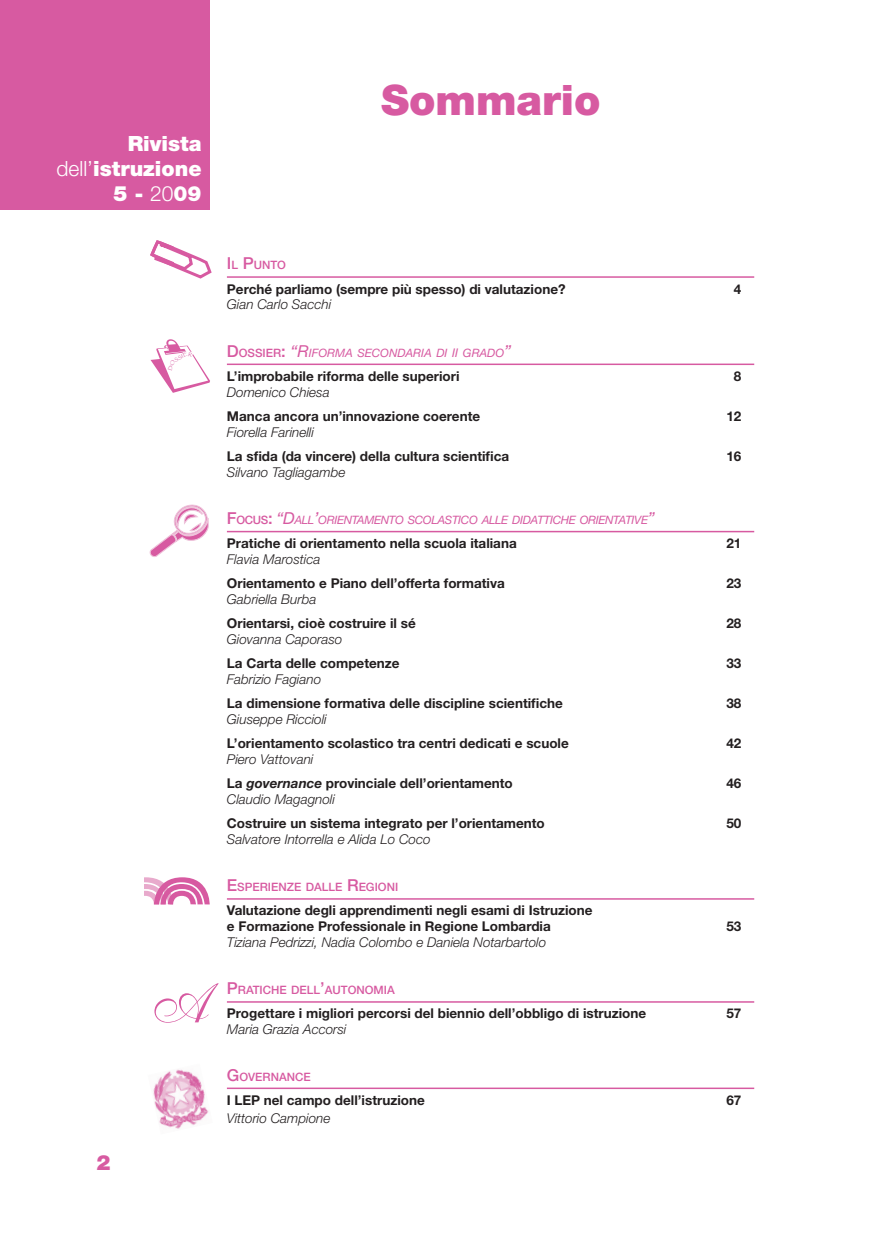
<style>
.page{position:relative;width:888px;height:1258px;background:#fff}
.page>*{position:absolute;margin:0;border:0;box-sizing:border-box;transform-origin:0 0}
.t1{font:56.1px "Shelley Allegro Script";color:#d75aa1;scale:.91 1}
.t2{font:900 42px "Helvetica Neue";color:#d75aa1}
.t3{font:900 21px/25.2px "Helvetica Neue";color:#fff;text-align:right}
.t4{font:900 21px "Helvetica Neue";color:#d75aa1}
.t5{font:700 13.5px/15.8px "Helvetica Neue LT Std";color:#231f20}
.t6{font:italic 300 13.5px "Helvetica Neue";color:#231f20}
.t7{font:500 11.55px "Helvetica Neue";color:#d75aa1}
.t8{font:italic 11.55px "Helvetica Neue";letter-spacing:-.03em;color:#d75aa1}
.t9{font:italic 11.55px "Helvetica Neue";color:#d75aa1}
.s1{font-family:"Helvetica Neue LT Std";font-weight:300}
.s2{font-size:16.5px}
.s3{font-weight:500;font-style:normal;font-size:16.5px}
.s4{font-weight:500;font-style:normal}
.s5{font-size:12px}
.s6{font-style:italic}
</style>
<div class="page">
<div style="left:0;top:0;width:210px;height:210px;background:#d75aa1"></div>
<hr style="left:227px;top:276px;width:527px;height:2px;background:#d75aa1">
<hr style="left:227px;top:364px;width:527px;height:1px;background:#d75aa1">
<hr style="left:227px;top:531px;width:527px;height:1px;background:#d75aa1">
<hr style="left:227px;top:898px;width:527px;height:2px;background:#d75aa1">
<hr style="left:227px;top:1001px;width:527px;height:2px;background:#d75aa1">
<hr style="left:227px;top:1087px;width:527px;height:2px;background:#d75aa1">
<svg style="left:150px;top:240px;width:62px;height:39px"></svg>
<svg style="left:149px;top:504px;width:60px;height:53px"></svg>
<svg style="left:144px;top:877px;width:66px;height:27px"></svg>
<img style="left:153px;top:1069px;width:56px;height:60px">
<svg style="left:151px;top:339px;width:59px;height:54px"></svg>
<h3 class="t3" style="left:57px;top:132px;width:147px">Rivista <span class="s1">dell’</span>istruzione<br>5 - <span class="s1">20</span>09</h3>
<h2 class="t2" style="left:381px;top:85px;width:221px">Sommario</h2>
<h3 class="t4" style="left:97px;top:1155px;width:16px">2</h3>
<h1 class="t1" style="left:154px;top:988px;width:61px">A</h1>
<p class="t7" style="left:227px;top:261px;width:61px"><span class="s2">I</span>L <span class="s2">P</span>UNTO</p>
<p class="t5" style="left:227px;top:282px;width:340px">Perché parliamo (sempre più spesso) di valutazione?</p>
<p class="t5" style="left:734px;top:282px;width:9px">4</p>
<p class="t6" style="left:227px;top:300px;width:106px">Gian Carlo Sacchi</p>
<p class="t9" style="left:227px;top:348px;width:286px"><span class="s3">D</span><span class="s4">OSSIER</span><span class="s3">:</span> <span class="s2">“R</span>IFORMA SECONDARIA DI <span class="s5">II</span> GRADO<span class="s2">”</span></p>
<p class="t5" style="left:227px;top:369px;width:234px">L’improbabile riforma delle superiori</p>
<p class="t5" style="left:734px;top:369px;width:9px">8</p>
<p class="t6" style="left:227px;top:387px;width:104px">Domenico Chiesa</p>
<p class="t5" style="left:227px;top:409px;width:255px">Manca ancora un’innovazione coerente</p>
<p class="t5" style="left:726px;top:409px;width:17px">12</p>
<p class="t6" style="left:227px;top:427px;width:89px">Fiorella Farinelli</p>
<p class="t5" style="left:227px;top:449px;width:284px">La sfida (da vincere) della cultura scientifica</p>
<p class="t5" style="left:726px;top:449px;width:17px">16</p>
<p class="t6" style="left:227px;top:467px;width:120px">Silvano Tagliagambe</p>
<p class="t8" style="left:227px;top:516px;width:429px"><span class="s3">F</span><span class="s4">OCUS</span><span class="s3">:</span> <span class="s2">“D</span>ALL<span class="s2">’</span>ORIENTAMENTO SCOLASTICO ALLE DIDATTICHE ORIENTATIVE<span class="s2">”</span></p>
<p class="t5" style="left:227px;top:537px;width:291px">Pratiche di orientamento nella scuola italiana</p>
<p class="t5" style="left:726px;top:537px;width:17px">21</p>
<p class="t6" style="left:227px;top:554px;width:95px">Flavia Marostica</p>
<p class="t5" style="left:227px;top:577px;width:279px">Orientamento e Piano dell’offerta formativa</p>
<p class="t5" style="left:726px;top:577px;width:17px">23</p>
<p class="t6" style="left:227px;top:594px;width:91px">Gabriella Burba</p>
<p class="t5" style="left:227px;top:617px;width:190px">Orientarsi, cioè costruire il sé</p>
<p class="t5" style="left:726px;top:617px;width:17px">28</p>
<p class="t6" style="left:227px;top:634px;width:117px">Giovanna Caporaso</p>
<p class="t5" style="left:227px;top:657px;width:174px">La Carta delle competenze</p>
<p class="t5" style="left:726px;top:657px;width:17px">33</p>
<p class="t6" style="left:227px;top:674px;width:96px">Fabrizio Fagiano</p>
<p class="t5" style="left:227px;top:697px;width:338px">La dimensione formativa delle discipline scientifiche</p>
<p class="t5" style="left:726px;top:697px;width:17px">38</p>
<p class="t6" style="left:227px;top:714px;width:101px">Giuseppe Riccioli</p>
<p class="t5" style="left:227px;top:737px;width:343px">L’orientamento scolastico tra centri dedicati e scuole</p>
<p class="t5" style="left:726px;top:737px;width:17px">42</p>
<p class="t6" style="left:227px;top:754px;width:88px">Piero Vattovani</p>
<p class="t5" style="left:227px;top:777px;width:287px">La <span class="s6">governance</span> provinciale dell’orientamento</p>
<p class="t5" style="left:726px;top:777px;width:17px">46</p>
<p class="t6" style="left:227px;top:794px;width:110px">Claudio Magagnoli</p>
<p class="t5" style="left:227px;top:817px;width:319px">Costruire un sistema integrato per l’orientamento</p>
<p class="t5" style="left:726px;top:817px;width:17px">50</p>
<p class="t6" style="left:227px;top:834px;width:205px">Salvatore Intorrella e Alida Lo Coco</p>
<p class="t7" style="left:227px;top:883px;width:173px"><span class="s2">E</span>SPERIENZE DALLE <span class="s2">R</span>EGIONI</p>
<p class="t5" style="left:227px;top:904px;width:367px">Valutazione degli apprendimenti negli esami di Istruzione e Formazione Professionale in Regione Lombardia</p>
<p class="t5" style="left:726px;top:920px;width:17px">53</p>
<p class="t6" style="left:227px;top:937px;width:321px">Tiziana Pedrizzi, Nadia Colombo e Daniela Notarbartolo</p>
<p class="t7" style="left:227px;top:986px;width:169px"><span class="s2">P</span>RATICHE DELL<span class="s2">’</span>AUTONOMIA</p>
<p class="t5" style="left:227px;top:1007px;width:421px">Progettare i migliori percorsi del biennio dell’obbligo di istruzione</p>
<p class="t5" style="left:726px;top:1007px;width:17px">57</p>
<p class="t6" style="left:227px;top:1024px;width:121px">Maria Grazia Accorsi</p>
<p class="t7" style="left:227px;top:1072px;width:85px"><span class="s2">G</span>OVERNANCE</p>
<p class="t5" style="left:227px;top:1093px;width:199px">I LEP nel campo dell’istruzione</p>
<p class="t5" style="left:726px;top:1093px;width:17px">67</p>
<p class="t6" style="left:227px;top:1113px;width:105px">Vittorio Campione</p>
</div>
